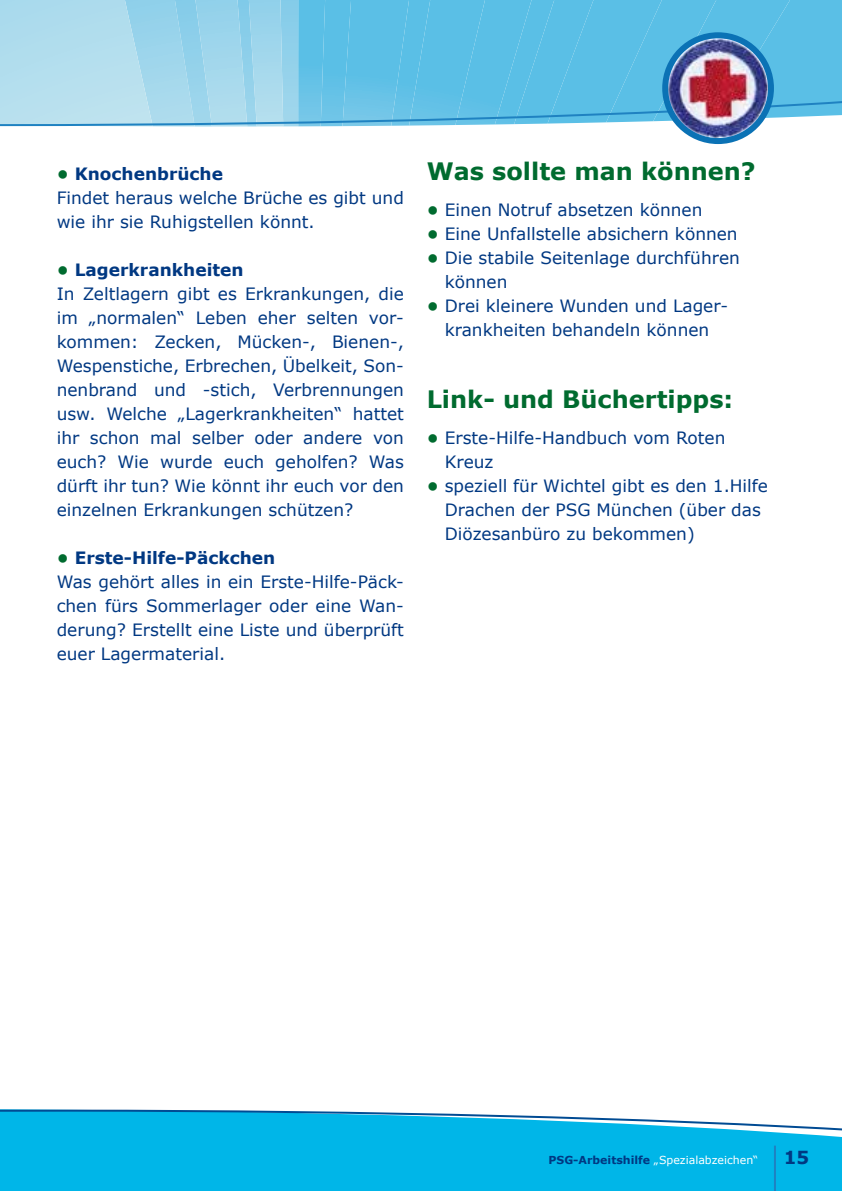
<style>
.page{position:relative;width:842px;height:1191px;background:#fff}
.page>*{position:absolute;margin:0;border:0;box-sizing:border-box;transform-origin:0 0}
.t1{font:700 24px "Verdana";color:#006b2f}
.t2{font:700 18px "Verdana";color:#003882}
.t3{font:17px/24px "Verdana";color:#003882}
.t4{font:11px "Verdana";color:#fff}
.s1{font-weight:700;color:#006b2f}
.s2{font-weight:700}
.s3{font-weight:700;color:#003882}
</style>
<div class="page">
<svg style="left:0;top:1109px;width:842px;height:82px;background:#18bae8"></svg>
<hr style="left:774px;top:1145px;width:2px;height:46px;background:#1f82c1">
<svg style="left:0;top:0;width:842px;height:127px;background:#7bc9e8"></svg>
<img style="left:665px;top:35px;width:106px;height:106px;border-radius:53px">
<div style="left:662px;top:32px;width:112px;height:112px;border:6px solid #0b72b5;border-radius:50%"></div>
<p class="t3" style="left:57px;top:161px;width:349px"><span class="s1">•</span> <span class="s2">Knochenbrüche<br></span>Findet heraus welche Brüche es gibt und wie ihr sie Ruhigstellen könnt.</p>
<p class="t3" style="left:57px;top:257px;width:349px"><span class="s1">•</span> <span class="s2">Lagerkrankheiten<br></span>In Zeltlagern gibt es Erkrankungen, die im „normalen“ Leben eher selten vor&shy;kommen: Zecken, Mücken-, Bienen-, Wespenstiche, Erbrechen, Übelkeit, Son&shy;nenbrand und -stich, Verbrennungen usw. Welche „Lagerkrankheiten“ hattet ihr schon mal selber oder andere von euch? Wie wurde euch geholfen? Was dürft ihr tun? Wie könnt ihr euch vor den einzelnen Erkrankungen schützen?</p>
<p class="t3" style="left:57px;top:545px;width:349px"><span class="s1">•</span> <span class="s2">Erste-Hilfe-Päckchen<br></span>Was gehört alles in ein Erste-Hilfe-Päck&shy;chen fürs Sommerlager oder eine Wan&shy;derung? Erstellt eine Liste und überprüft euer Lagermaterial.</p>
<h1 class="t1" style="left:427px;top:156px;width:331px">Was sollte man können?</h1>
<p class="t3" style="left:427px;top:197px;width:277px"><span class="s1">•</span> Einen Notruf absetzen können</p>
<p class="t3" style="left:427px;top:221px;width:313px"><span class="s1">•</span> Eine Unfallstelle absichern können</p>
<p class="t3" style="left:445px;top:245px;width:297px;text-indent:-18px"><span class="s1">•</span> Die stabile Seitenlage durchführen können</p>
<p class="t3" style="left:427px;top:293px;width:303px;text-align:center"><span class="s1">•</span> Drei kleinere Wunden und Lager&shy;krankheiten behandeln können</p>
<h1 class="t1" style="left:427px;top:384px;width:308px">Link- und Büchertipps:</h1>
<p class="t3" style="left:445px;top:425px;width:282px;text-indent:-18px"><span class="s1">•</span> Erste-Hilfe-Handbuch vom Roten<br>Kreuz</p>
<p class="t3" style="left:445px;top:473px;width:325px;text-indent:-18px"><span class="s1">•</span> speziell für Wichtel gibt es den 1.Hilfe<br>Drachen der PSG München (über das<br>Diözesanbüro zu bekommen)</p>
<p class="t4" style="left:548px;top:1153px;width:211px"><span class="s3">PSG-Arbeitshilfe</span> „Spezialabzeichen“</p>
<p class="t2" style="left:784px;top:1146px;width:27px">15</p>
</div>
